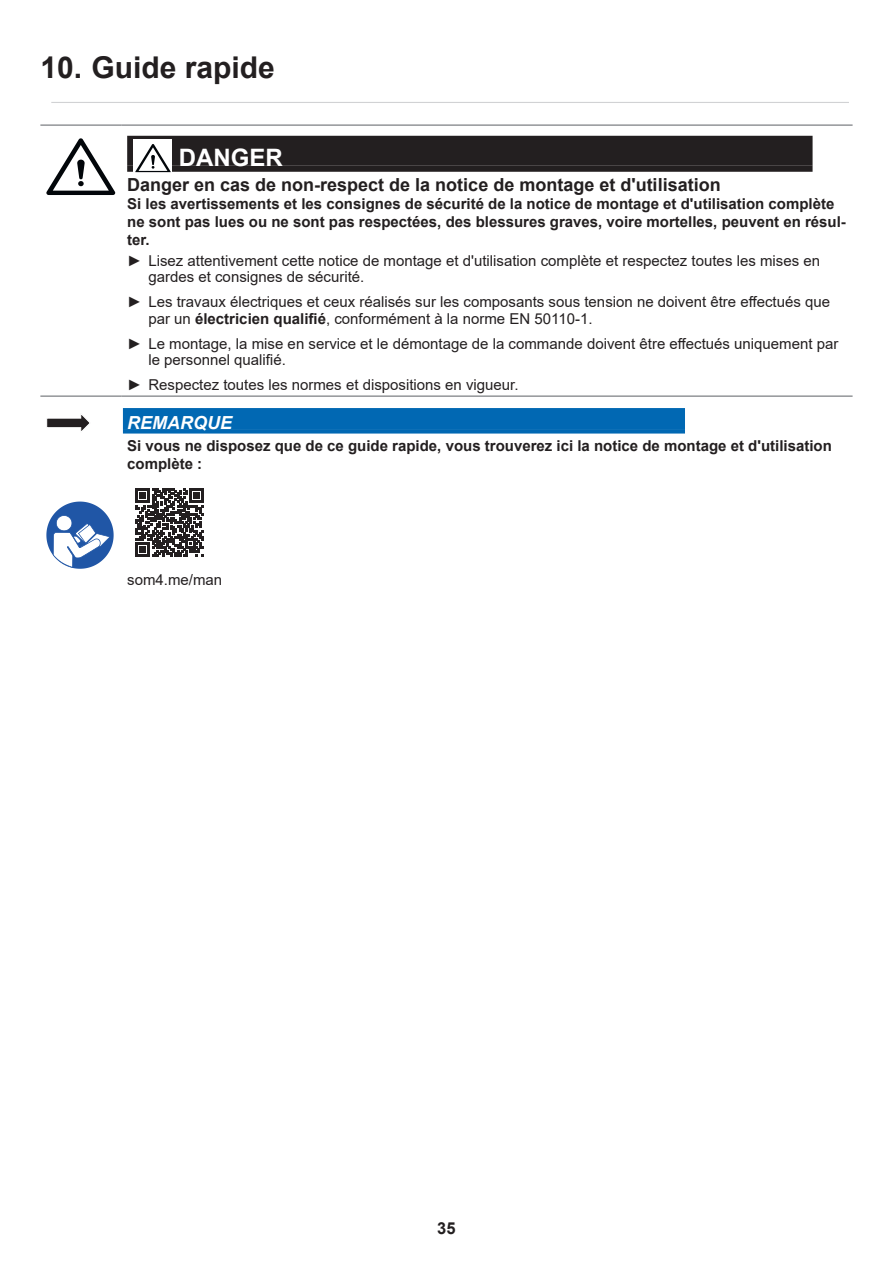
<style>
.page{position:relative;width:893px;height:1263px;background:#fff}
.page>*{position:absolute;margin:0;border:0;box-sizing:border-box;transform-origin:0 0}
.t1{font:700 30px "Arial";color:#231f20}
.t2{font:700 24px "Arial";color:#fff}
.t3{font:700 18px "Arial";color:#231f20}
.t4{font:italic 700 18px "Arial";color:#fff}
.t5{font:700 16.5px "Arial";color:#231f20}
.t6{font:15px/16.5px "Arial";color:#231f20}
.t7{font:700 15px/18px "Arial";color:#231f20}
.s1{font-weight:700}
</style>
<div class="page">
<hr style="left:121px;top:124px;width:732px;height:2px;background:#939598">
<hr style="left:40px;top:395px;width:81px;height:2px;background:#939598">
<hr style="left:40px;top:124px;width:81px;height:2px;background:#939598">
<hr style="left:121px;top:395px;width:732px;height:2px;background:#939598">
<svg style="left:46px;top:138px;width:69px;height:57px"></svg>
<div style="left:127px;top:136px;width:686px;height:30px;background:#231f20"></div>
<div style="left:127px;top:166px;width:686px;height:6px;background:#231f20"></div>
<div style="left:134px;top:139px;width:38px;height:33px;background:#fff"></div>
<svg style="left:135px;top:144px;width:36px;height:28px"></svg>
<svg style="left:46px;top:414px;width:44px;height:17px"></svg>
<svg style="left:46px;top:501px;width:68px;height:68px"></svg>
<div style="left:123px;top:408px;width:562px;height:21px;background:#0168b3"></div>
<hr style="left:123px;top:429px;width:562px;height:4px;background:#0168b3">
<svg style="left:135px;top:488px;width:69px;height:69px"></svg>
<hr style="left:51px;top:102px;width:798px;height:1px;background:#d1d2d4">
<h1 class="t1" style="left:40px;top:46px;width:236px">10. Guide rapide</h1>
<h2 class="t2" style="left:179px;top:140px;width:105px">DANGER</h2>
<p class="t3" style="left:127px;top:172px;width:595px">Danger en cas de non-respect de la notice de montage et d'utilisation</p>
<p class="t7" style="left:127px;top:195px;width:720px">Si les avertissements et les consignes de sécurité de la notice de montage et d'utilisation complète ne sont pas lues ou ne sont pas respectées, des blessures graves, voire mortelles, peuvent en résul&shy;ter.</p>
<p class="t6" style="left:148px;top:252px;width:673px;text-indent:-21px">► Lisez attentivement cette notice de montage et d'utilisation complète et respectez toutes les mises en gardes et consignes de sécurité.</p>
<p class="t6" style="left:148px;top:293px;width:683px;text-indent:-21px">► Les travaux électriques et ceux réalisés sur les composants sous tension ne doivent être effectués que par un <span class="s1">électricien qualifié</span>, conformément à la norme EN 50110-1.</p>
<p class="t6" style="left:148px;top:335px;width:692px;text-indent:-21px">► Le montage, la mise en service et le démontage de la commande doivent être effectués uniquement par le personnel qualifié.</p>
<p class="t6" style="left:127px;top:377px;width:393px">► Respectez toutes les normes et dispositions en vigueur.</p>
<p class="t4" style="left:127px;top:411px;width:106px">REMARQUE</p>
<p class="t7" style="left:127px;top:437px;width:706px">Si vous ne disposez que de ce guide rapide, vous trouverez ici la notice de montage et d'utilisation complète :</p>
<p class="t6" style="left:127px;top:571px;width:97px">som4.me/man</p>
<p class="t5" style="left:437px;top:1216px;width:20px">35</p>
</div>
